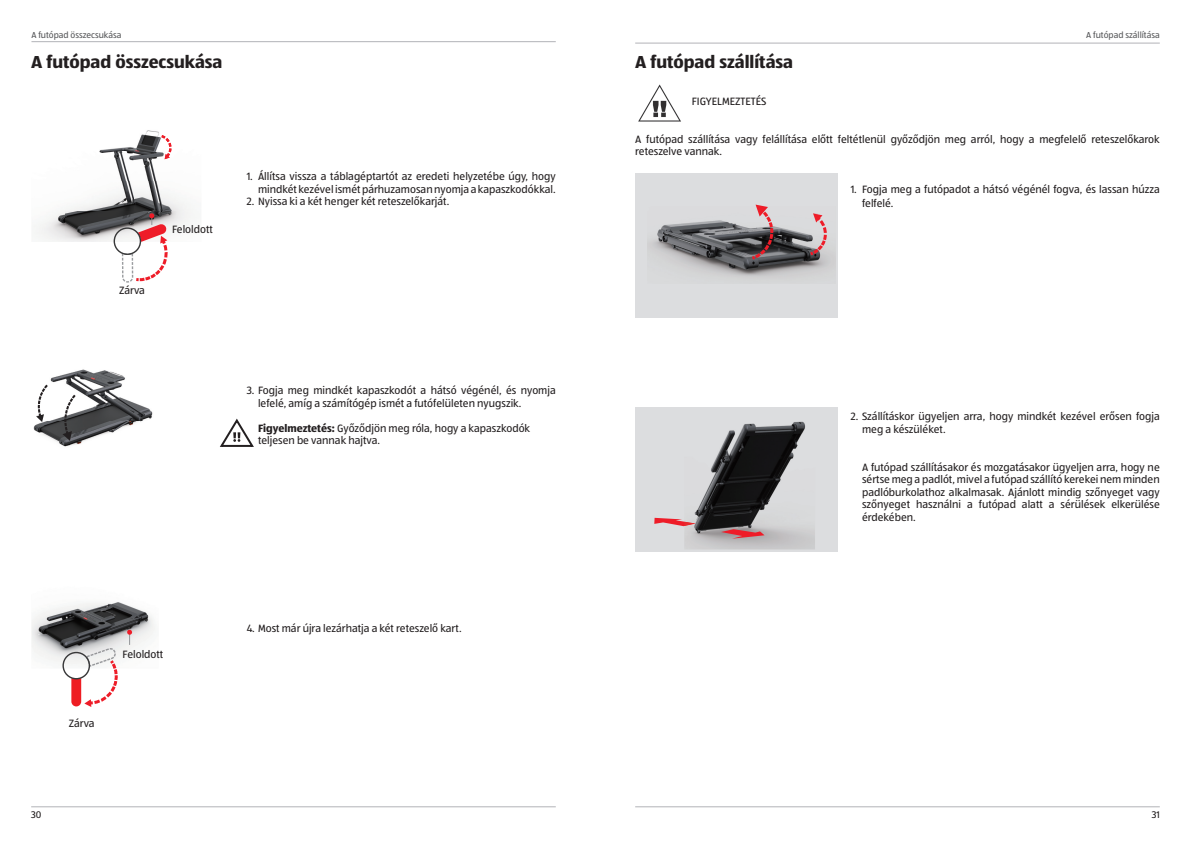
<style>
.page{position:relative;width:1191px;height:842px;background:#fff}
.page>*{position:absolute;margin:0;border:0;box-sizing:border-box;transform-origin:0 0}
.t1{font:700 18px "ALDISUEDOT";color:#231f20}
.t2{font:11px/12.5px "ALDISUEDOT";color:#231f20}
.t3{font:10px "ALDISUEDOT";color:#231f20}
.t4{font:9px "ALDISUEDOT";color:#57585a}
.s1{font-weight:700}
</style>
<div class="page">
<hr style="left:31px;top:41px;width:525px;height:1px;background:#b2b3b7">
<hr style="left:635px;top:43px;width:524px;height:1px;background:#b2b3b7">
<hr style="left:31px;top:806px;width:525px;height:1px;background:#b2b3b7">
<hr style="left:635px;top:806px;width:524px;height:1px;background:#b2b3b7">
<div style="left:635px;top:173px;width:202px;height:145px;background:#dcdddf"></div>
<img style="left:647px;top:220px;width:188px;height:60px">
<svg style="left:807px;top:213px;width:21px;height:45px"></svg>
<svg style="left:748px;top:205px;width:27px;height:57px"></svg>
<div style="left:635px;top:407px;width:202px;height:145px;background:#dcdddf"></div>
<img style="left:684px;top:421px;width:131px;height:128px">
<svg style="left:654px;top:518px;width:42px;height:8px"></svg>
<svg style="left:721px;top:529px;width:43px;height:10px"></svg>
<img style="left:638px;top:84px;width:43px;height:38px">
<img style="left:31px;top:602px;width:124px;height:66px">
<svg style="left:126px;top:629px;width:7px;height:16px"></svg>
<img style="left:86px;top:648px;width:30px;height:9px">
<div style="left:62px;top:652px;width:28px;height:27px;border:1px solid #383839;border-radius:50%"></div>
<svg style="left:71px;top:657px;width:47px;height:50px"></svg>
<img style="left:34px;top:130px;width:158px;height:112px">
<svg style="left:161px;top:135px;width:11px;height:24px"></svg>
<div style="left:113px;top:227px;width:28px;height:28px;border:1px solid #383839;border-radius:50%"></div>
<svg style="left:122px;top:212px;width:46px;height:71px"></svg>
<img style="left:33px;top:369px;width:120px;height:78px">
<svg style="left:62px;top:392px;width:16px;height:49px"></svg>
<svg style="left:36px;top:382px;width:14px;height:40px"></svg>
<svg style="left:220px;top:418px;width:34px;height:29px"></svg>
<p class="t4" style="left:31px;top:29px;width:91px">A futópad összecsukása</p>
<p class="t4" style="left:1086px;top:29px;width:75px">A futópad szállítása</p>
<h1 class="t1" style="left:635px;top:50px;width:159px">A futópad szállítása</h1>
<p class="t2" style="left:692px;top:95px;width:76px">FIGYELMEZTETÉS</p>
<p class="t2" style="left:635px;top:132px;width:526px">A futópad szállítása vagy felállítása előtt feltétlenül győződjön meg arról, hogy a megfelelő reteszelőkarok reteszelve vannak.</p>
<p class="t2" style="left:862px;top:183px;width:299px;line-height:13.2px;text-indent:-11px">1. Fogja meg a futópadot a hátsó végénél fogva, és lassan húzza felfelé.</p>
<h1 class="t1" style="left:31px;top:50px;width:193px">A futópad összecsukása</h1>
<p class="t2" style="left:247px;top:170px;width:310px;text-align:right">1. Állítsa vissza a táblagéptartót az eredeti helyzetébe úgy, hogy mindkét kezével ismét párhuzamosan nyomja a kapaszkodókkal.</p>
<p class="t2" style="left:247px;top:195px;width:204px">2. Nyissa ki a két henger két reteszelőkarját.</p>
<p class="t2" style="left:119px;top:284px;width:27px">Zárva</p>
<p class="t2" style="left:172px;top:223px;width:42px">Feloldott</p>
<p class="t2" style="left:258px;top:383px;width:299px;line-height:13.2px;text-indent:-11px">3. Fogja meg mindkét kapaszkodót a hátsó végénél, és nyomja lefelé, amíg a számítógép ismét a futófelületen nyugszik.</p>
<p class="t2" style="left:258px;top:421px;width:273px"><span class="s1">Figyelmeztetés:</span> Győződjön meg róla, hogy a kapaszkodók teljesen be vannak hajtva.</p>
<p class="t2" style="left:69px;top:717px;width:27px">Zárva</p>
<p class="t2" style="left:122px;top:647px;width:42px">Feloldott</p>
<p class="t2" style="left:247px;top:622px;width:216px">4. Most már újra lezárhatja a két reteszelő kart.</p>
<p class="t2" style="left:862px;top:409px;width:299px;line-height:13.2px;text-indent:-11px">2. Szállításkor ügyeljen arra, hogy mindkét kezével erősen fogja meg a készüléket.</p>
<p class="t2" style="left:862px;top:460px;width:299px;text-align:justify">A futópad szállításakor és mozgatásakor ügyeljen arra, hogy ne sértse meg a padlót, mivel a futópad szállító kerekei nem minden padlóburkolathoz alkalmasak. Ajánlott mindig szőnyeget vagy szőnyeget használni a futópad alatt a sérülések elkerülése érdekében.</p>
<p class="t3" style="left:31px;top:808px;width:12px">30</p>
<p class="t3" style="left:1151px;top:808px;width:10px">31</p>
</div>
